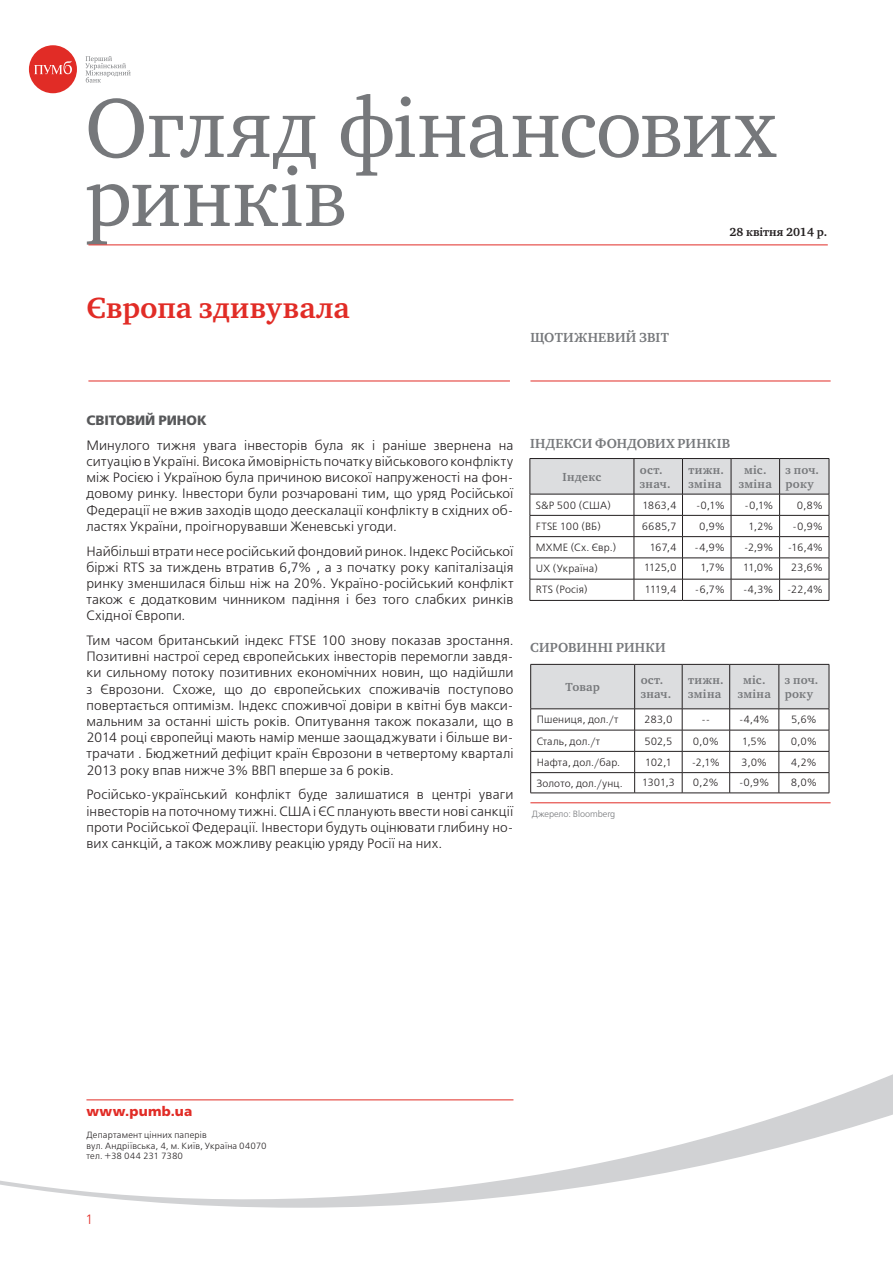
<style>
.page{position:relative;width:893px;height:1263px;background:#fff}
.page>*{position:absolute;margin:0;border:0;box-sizing:border-box;transform-origin:0 0}
.t1{font:85.5px/69px "Charter C";letter-spacing:-.005em;color:#76787b}
.HeadLine_01{font:700 30px "Charter C";letter-spacing:.005em;color:#e12c26}
.BodyBase{font:13.5px/16.2px "Free Set Light C";letter-spacing:.01em;color:#231f20;text-align:justify}
.Column{font:700 13.5px "Charter C";letter-spacing:.015em;color:#76787b}
.t2{font:13.5px "Free Set Bold C";letter-spacing:-.005em;color:#57585a}
.HeadLine{font:13.5px "Free Set Bold C";letter-spacing:.015em;color:#e12c26}
.t3{font:13.5px "Free Set Light C";color:#e12c26}
.Table_HeadLine{font:700 12px/14.4px "Charter C";letter-spacing:.02em;color:#76787b}
.t4{font:700 12px "Charter C";color:#231f20}
.Table_HeadLine-2{font:10.5px "Free Set Light C";letter-spacing:.01em;color:#231f20}
.t5{font:9px/10.8px "Free Set Light C";letter-spacing:.02em;color:#231f20}
.B2{font:9px "Free Set Light C";letter-spacing:-.005em;color:#76787b}
</style>
<div class="page">
<svg style="left:0;top:1074px;width:893px;height:134px"></svg>
<svg style="left:85px;top:56px;width:46px;height:27px"></svg>
<div style="left:29px;top:45px;width:48px;height:48px;background:#e12c26;border-radius:50%"></div>
<svg style="left:34px;top:61px;width:38px;height:13px"></svg>
<hr style="left:88px;top:381px;width:422px;height:1px;background:#e12c26">
<hr style="left:88px;top:244px;width:740px;height:1px;background:#e12c26">
<hr style="left:86px;top:1099px;width:427px;height:1px;background:#e12c26">
<hr style="left:530px;top:381px;width:301px;height:1px;background:#e12c26">
<svg style="left:530px;top:664px;width:300px;height:129px"></svg>
<hr style="left:530px;top:793px;width:105px;height:1px;background:#231f20">
<hr style="left:635px;top:793px;width:47px;height:1px;background:#231f20">
<hr style="left:682px;top:793px;width:48px;height:1px;background:#231f20">
<hr style="left:730px;top:793px;width:49px;height:1px;background:#231f20">
<hr style="left:779px;top:793px;width:50px;height:1px;background:#231f20">
<hr style="left:530px;top:802px;width:301px;height:1px;background:#e12c26">
<svg style="left:530px;top:458px;width:300px;height:142px"></svg>
<hr style="left:530px;top:600px;width:104px;height:1px;background:#231f20">
<hr style="left:634px;top:600px;width:48px;height:1px;background:#231f20">
<hr style="left:682px;top:600px;width:49px;height:1px;background:#231f20">
<hr style="left:731px;top:600px;width:49px;height:1px;background:#231f20">
<hr style="left:780px;top:600px;width:49px;height:1px;background:#231f20">
<h1 class="t1" style="left:85px;top:94px;width:693px">Огляд фінансових ринків</h1>
<p class="t4" style="left:729px;top:225px;width:99px">28 квітня 2014 р.</p>
<p class="HeadLine_01" style="left:86px;top:291px;width:265px">Європа здивувала</p>
<p class="Column" style="left:530px;top:330px;width:140px">ЩОТИЖНЕВИЙ ЗВІТ</p>
<h2 class="t2" style="left:86px;top:413px;width:121px">СВІТОВИЙ РИНОК</h2>
<p class="BodyBase" style="left:86px;top:438px;width:428px">Минулого тижня увага інвесторів була як і раніше звернена на ситуацію в Україні. Висока ймовірність початку військового конфлікту між Росією і Україною була причиною високої напруженості на фон&shy;довому ринку. Інвестори були розчаровані тим, що уряд Російської Федерації не вжив заходів щодо деескалації конфлікту в східних об&shy;ластях України, проігнорувавши Женевські угоди.</p>
<p class="BodyBase" style="left:86px;top:543px;width:428px">Найбільші втрати несе російський фондовий ринок. Індекс Російської біржі RTS за тиждень втратив 6,7% , а з початку року капіталізація ринку зменшилася більш ніж на 20%. Україно-російський конфлікт також є додатковим чинником падіння і без того слабких ринків Східної Європи.</p>
<p class="BodyBase" style="left:86px;top:633px;width:428px">Тим часом британський індекс FTSE 100 знову показав зростання.<br>Позитивні настрої серед європейських інвесторів перемогли завдя&shy;ки сильному потоку позитивних економічних новин, що надійшли з Єврозони. Схоже, що до європейських споживачів поступово повертається оптимізм. Індекс споживчої довіри в квітні був макси&shy;мальним за останні шість років. Опитування також показали, що в 2014 році європейці мають намір менше заощаджувати і більше ви&shy;трачати . Бюджетний дефіцит країн Єврозони в четвертому кварталі 2013 року впав нижче 3% ВВП вперше за 6 років.</p>
<p class="BodyBase" style="left:86px;top:787px;width:428px">Російсько-український конфлікт буде залишатися в центрі уваги інвесторів на поточному тижні. США і ЄС планують ввести нові санкції проти Російської Федерації. Інвестори будуть оцінювати глибину но&shy;вих санкцій, а також можливу реакцію уряду Росії на них.</p>
<p class="Column" style="left:530px;top:436px;width:202px">ІНДЕКСИ ФОНДОВИХ РИНКІВ</p>
<p class="Table_HeadLine" style="left:563px;top:470px;width:40px">Індекс</p>
<p class="Table_HeadLine" style="left:640px;top:463px;width:32px">ост. знач.</p>
<p class="Table_HeadLine" style="left:688px;top:463px;width:37px">тижн. зміна</p>
<p class="Table_HeadLine" style="left:739px;top:463px;width:35px;text-align:center">міс. зміна</p>
<p class="Table_HeadLine" style="left:786px;top:463px;width:35px">з поч. року</p>
<p class="Table_HeadLine-2" style="left:536px;top:499px;width:77px">S&amp;P 500 (CША)</p>
<p class="Table_HeadLine-2" style="left:642px;top:499px;width:36px">1863,4</p>
<p class="Table_HeadLine-2" style="left:696px;top:499px;width:30px">-0,1%</p>
<p class="Table_HeadLine-2" style="left:745px;top:499px;width:30px">-0,1%</p>
<p class="Table_HeadLine-2" style="left:797px;top:499px;width:28px">0,8%</p>
<p class="Table_HeadLine-2" style="left:536px;top:521px;width:67px">FTSE 100 (ВБ)</p>
<p class="Table_HeadLine-2" style="left:642px;top:521px;width:36px">6685,7</p>
<p class="Table_HeadLine-2" style="left:699px;top:521px;width:27px">0,9%</p>
<p class="Table_HeadLine-2" style="left:748px;top:521px;width:27px">1,2%</p>
<p class="Table_HeadLine-2" style="left:793px;top:521px;width:32px">-0,9%</p>
<p class="Table_HeadLine-2" style="left:536px;top:542px;width:82px">MXME (Сх. Євр.)</p>
<p class="Table_HeadLine-2" style="left:649px;top:542px;width:29px">167,4</p>
<p class="Table_HeadLine-2" style="left:695px;top:542px;width:32px">-4,9%</p>
<p class="Table_HeadLine-2" style="left:744px;top:542px;width:31px">-2,9%</p>
<p class="Table_HeadLine-2" style="left:788px;top:542px;width:37px">-16,4%</p>
<p class="Table_HeadLine-2" style="left:536px;top:563px;width:64px">UX (Україна)</p>
<p class="Table_HeadLine-2" style="left:644px;top:562px;width:34px">1125,0</p>
<p class="Table_HeadLine-2" style="left:700px;top:562px;width:27px">1,7%</p>
<p class="Table_HeadLine-2" style="left:743px;top:562px;width:32px">11,0%</p>
<p class="Table_HeadLine-2" style="left:791px;top:562px;width:34px">23,6%</p>
<p class="Table_HeadLine-2" style="left:536px;top:583px;width:54px">RTS (Росія)</p>
<p class="Table_HeadLine-2" style="left:644px;top:583px;width:34px">1119,4</p>
<p class="Table_HeadLine-2" style="left:695px;top:583px;width:32px">-6,7%</p>
<p class="Table_HeadLine-2" style="left:743px;top:583px;width:32px">-4,3%</p>
<p class="Table_HeadLine-2" style="left:787px;top:583px;width:37px">-22,4%</p>
<p class="Column" style="left:530px;top:640px;width:137px">СИРОВИННІ РИНКИ</p>
<p class="Table_HeadLine" style="left:565px;top:680px;width:36px">Товар</p>
<p class="Table_HeadLine" style="left:641px;top:673px;width:32px">ост. знач.</p>
<p class="Table_HeadLine" style="left:688px;top:673px;width:37px">тижн. зміна</p>
<p class="Table_HeadLine" style="left:738px;top:673px;width:35px;text-align:center">міс. зміна</p>
<p class="Table_HeadLine" style="left:785px;top:673px;width:35px">з поч. року</p>
<p class="Table_HeadLine-2" style="left:537px;top:714px;width:83px">Пшениця, дол./т</p>
<p class="Table_HeadLine-2" style="left:644px;top:714px;width:30px">283,0</p>
<p class="Table_HeadLine-2" style="left:702px;top:714px;width:10px">--</p>
<p class="Table_HeadLine-2" style="left:739px;top:714px;width:32px">-4,4%</p>
<p class="Table_HeadLine-2" style="left:791px;top:714px;width:27px">5,6%</p>
<p class="Table_HeadLine-2" style="left:537px;top:735px;width:65px">Сталь, дол./т</p>
<p class="Table_HeadLine-2" style="left:644px;top:735px;width:30px">502,5</p>
<p class="Table_HeadLine-2" style="left:693px;top:735px;width:28px">0,0%</p>
<p class="Table_HeadLine-2" style="left:742px;top:735px;width:27px">1,5%</p>
<p class="Table_HeadLine-2" style="left:791px;top:735px;width:28px">0,0%</p>
<p class="Table_HeadLine-2" style="left:537px;top:757px;width:85px">Нафта, дол./бар.</p>
<p class="Table_HeadLine-2" style="left:645px;top:757px;width:28px">102,1</p>
<p class="Table_HeadLine-2" style="left:692px;top:757px;width:30px">-2,1%</p>
<p class="Table_HeadLine-2" style="left:741px;top:757px;width:28px">3,0%</p>
<p class="Table_HeadLine-2" style="left:791px;top:757px;width:28px">4,2%</p>
<p class="Table_HeadLine-2" style="left:537px;top:777px;width:88px">Золото, дол./унц.</p>
<p class="Table_HeadLine-2" style="left:642px;top:777px;width:35px">1301,3</p>
<p class="Table_HeadLine-2" style="left:693px;top:777px;width:27px">0,2%</p>
<p class="Table_HeadLine-2" style="left:739px;top:777px;width:32px">-0,9%</p>
<p class="Table_HeadLine-2" style="left:791px;top:777px;width:28px">8,0%</p>
<p class="B2" style="left:532px;top:809px;width:85px">Джерело: Bloomberg</p>
<p class="HeadLine" style="left:86px;top:1104px;width:107px">www.pumb.ua</p>
<h2 class="t5" style="left:86px;top:1130px;width:122px">Департамент цінних паперів</h2>
<h2 class="t5" style="left:86px;top:1140px;width:182px">вул. Андріївська, 4, м. Київ, Україна 04070 тел. +38 044 231 7380</h2>
<p class="t3" style="left:85px;top:1212px;width:10px">1</p>
</div>
